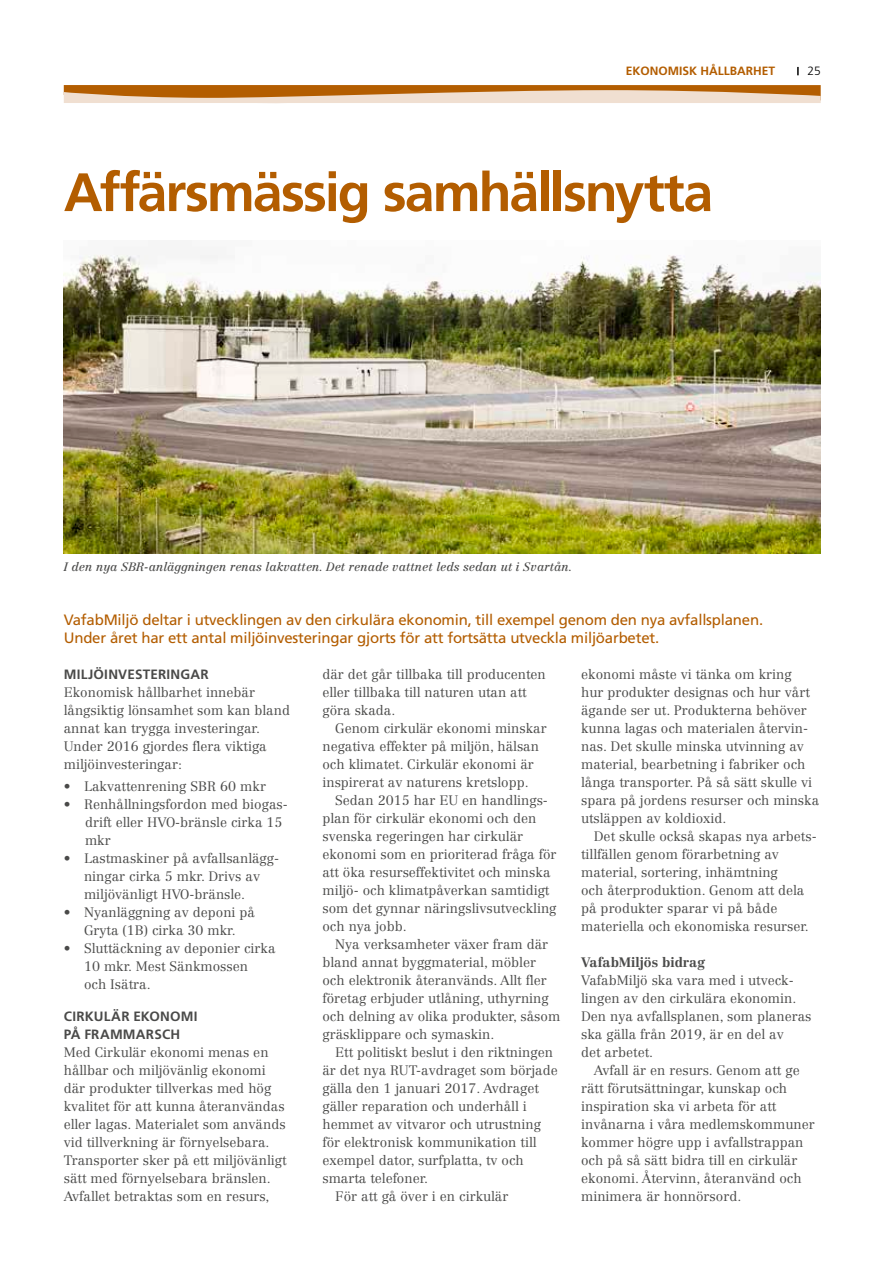
<style>
.page{position:relative;width:893px;height:1263px;background:#fff}
.page>*{position:absolute;margin:0;border:0;box-sizing:border-box;transform-origin:0 0}
.t1{font:700 54px "Frutiger LT Std";letter-spacing:-.04em;color:#b35d00}
.t2{font:15px/18px "Frutiger LT Std";letter-spacing:-.015em;color:#b35d00}
.t3{font:300 13.5px/18px "Centennial LT Std";color:#4a4a49}
.t4{font:700 13.5px/18px "Frutiger LT Std";letter-spacing:.015em;color:#4a4a49}
.t5{font:700 13.5px "Centennial LT Std";color:#4a4a49}
.t6{font:italic 12px "Centennial LT Std";color:#4a4a49}
.t7{font:700 12px "Frutiger LT Std";color:#b35d00}
.t8{font:300 12px "Frutiger LT Std";color:#000}
</style>
<div class="page">
<svg style="left:797px;top:67px;width:2px;height:8px"></svg>
<svg style="left:64px;top:85px;width:757px;height:18px;background:#d2a06c"></svg>
<img style="left:64px;top:254px;width:757px;height:299px">
<p class="t7" style="left:626px;top:64px;width:151px">EKONOMISK HÅLLBARHET</p>
<p class="t8" style="left:807px;top:64px;width:15px">25</p>
<h1 class="t1" style="left:64px;top:161px;width:651px">Affärsmässig samhällsnytta</h1>
<p class="t6" style="left:64px;top:560px;width:510px">I den nya SBR-anläggningen renas lakvatten. Det renade vattnet leds sedan ut i Svartån.</p>
<p class="t2" style="left:64px;top:611px;width:701px">VafabMiljö deltar i utvecklingen av den cirkulära ekonomin, till exempel genom den nya avfallsplanen.<br>Under året har ett antal miljöinvesteringar gjorts för att fortsätta utveckla miljöarbetet.</p>
<p class="t4" style="left:64px;top:665px;width:147px">MILJÖINVESTERINGAR</p>
<p class="t3" style="left:64px;top:683px;width:228px">Ekonomisk hållbarhet innebär långsiktig lönsamhet som kan bland annat kan trygga investeringar.<br>Under 2016 gjordes flera viktiga miljöinvesteringar:</p>
<p class="t3" style="left:64px;top:778px;width:204px">• Lakvattenrening SBR 60 mkr</p>
<p class="t3" style="left:85px;top:796px;width:204px;text-indent:-21px">• Renhållningsfordon med biogas&shy;drift eller HVO-bränsle cirka 15 mkr</p>
<p class="t3" style="left:84px;top:850px;width:197px;text-indent:-20px">• Lastmaskiner på avfallsanlägg&shy;ningar cirka 5 mkr. Drivs av miljövänligt HVO-bränsle.</p>
<p class="t3" style="left:64px;top:904px;width:193px;text-align:center">• Nyanläggning av deponi på<br>Gryta (1B) cirka 30 mkr.</p>
<p class="t3" style="left:84px;top:940px;width:193px;text-indent:-20px">• Sluttäckning av deponier cirka<br>10 mkr. Mest Sänkmossen<br>och Isätra.</p>
<p class="t4" style="left:64px;top:1007px;width:135px">CIRKULÄR EKONOMI<br>PÅ FRAMMARSCH</p>
<p class="t3" style="left:64px;top:1043px;width:224px">Med Cirkulär ekonomi menas en hållbar och miljövänlig ekonomi där produkter tillverkas med hög kvalitet för att kunna återanvändas eller lagas. Materialet som används vid tillverkning är förnyelsebara.<br>Transporter sker på ett miljövänligt sätt med förnyelsebara bränslen.<br>Avfallet betraktas som en resurs,</p>
<p class="t3" style="left:322px;top:665px;width:225px">där det går tillbaka till producenten eller tillbaka till naturen utan att göra skada.</p>
<p class="t3" style="left:322px;top:719px;width:226px;text-indent:13px">Genom cirkulär ekonomi minskar negativa effekter på miljön, hälsan och klimatet. Cirkulär ekonomi är inspirerat av naturens kretslopp.</p>
<p class="t3" style="left:322px;top:791px;width:236px;text-indent:13px">Sedan 2015 har EU en handlings&shy;plan för cirkulär ekonomi och den svenska regeringen har cirkulär ekonomi som en prioriterad fråga för att öka resurseffektivitet och minska miljö- och klimatpåverkan samtidigt som det gynnar näringslivsutveckling och nya jobb.</p>
<p class="t3" style="left:322px;top:935px;width:239px;text-indent:13px">Nya verksamheter växer fram där bland annat byggmaterial, möbler och elektronik återanvänds. Allt fler företag erbjuder utlåning, uthyrning och delning av olika produkter, såsom gräsklippare och symaskin.</p>
<p class="t3" style="left:335px;top:1043px;width:219px">Ett politiskt beslut i den riktningen</p>
<p class="t3" style="left:322px;top:1061px;width:237px">är det nya RUT-avdraget som började</p>
<p class="t3" style="left:322px;top:1079px;width:218px">gälla den 1 januari 2017. Avdraget</p>
<p class="t3" style="left:322px;top:1097px;width:206px">gäller reparation och underhåll i</p>
<p class="t3" style="left:322px;top:1115px;width:220px">hemmet av vitvaror och utrustning</p>
<p class="t3" style="left:322px;top:1133px;width:216px">för elektronisk kommunikation till</p>
<p class="t3" style="left:322px;top:1151px;width:203px">exempel dator, surfplatta, tv och</p>
<p class="t3" style="left:322px;top:1169px;width:107px">smarta telefoner.</p>
<p class="t3" style="left:335px;top:1187px;width:175px">För att gå över i en cirkulär</p>
<p class="t3" style="left:581px;top:665px;width:240px">ekonomi måste vi tänka om kring<br>hur produkter designas och hur vårt ägande ser ut. Produkterna behöver kunna lagas och materialen återvin&shy;nas. Det skulle minska utvinning av material, bearbetning i fabriker och långa transporter. På så sätt skulle vi spara på jordens resurser och minska utsläppen av koldioxid.</p>
<p class="t3" style="left:581px;top:827px;width:237px;text-indent:13px">Det skulle också skapas nya arbets&shy;tillfällen genom förarbetning av material, sortering, inhämtning<br>och återproduktion. Genom att dela på produkter sparar vi på både materiella och ekonomiska resurser.</p>
<p class="t5" style="left:581px;top:954px;width:126px">VafabMiljös bidrag</p>
<p class="t3" style="left:581px;top:971px;width:232px">VafabMiljö ska vara med i utveck&shy;lingen av den cirkulära ekonomin.<br>Den nya avfallsplanen, som planeras ska gälla från 2019, är en del av<br>det arbetet.</p>
<p class="t3" style="left:581px;top:1061px;width:235px;text-indent:13px">Avfall är en resurs. Genom att ge rätt förutsättningar, kunskap och inspiration ska vi arbeta för att invånarna i våra medlemskommuner kommer högre upp i avfallstrappan och på så sätt bidra till en cirkulär ekonomi. Återvinn, återanvänd och minimera är honnörsord.</p>
</div>
